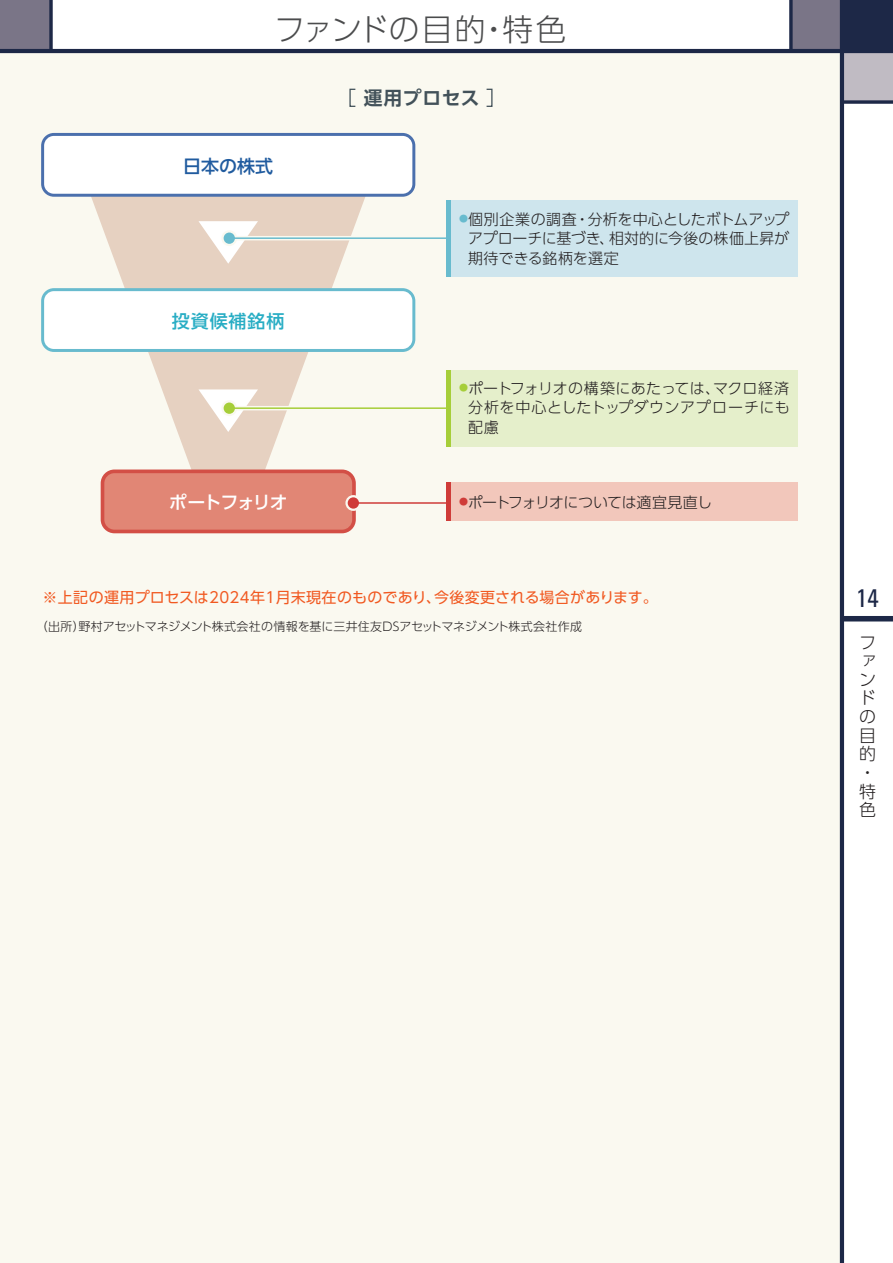
<style>
.page{position:relative;width:893px;height:1263px;background:#fff}
.page>*{position:absolute;margin:0;border:0;box-sizing:border-box;transform-origin:0 0}
.t1{font:300 30.75px "UD Shin Go Pro";letter-spacing:.005em;color:#4b4c4d}
.t2{font:condensed 25.5px "Univers LT Std";color:#1d2847}
.t3{font:700 18.75px "UD Shin Go Pro De";letter-spacing:.035em;color:#425159}
.t4{font:500 18px "UD Shin Go Pro";letter-spacing:-.07em;color:#fff}
.t5{font:500 18px "UD Shin Go Pro";letter-spacing:.05em;color:#28adc4}
.t6{font:500 18px "UD Shin Go Pro";color:#205b9f}
.t7{font:300 16.95px/18.6px "UD Shin Go Pro";color:#231f20}
.t8{font:300 15px/19.5px "UD Shin Go Pro";color:#231f20;text-align:justify}
.t9{font:15px "UD Shin Go Pro";letter-spacing:.02em;color:#f15921}
.t10{font:300 15px "UD Shin Go Pro";letter-spacing:-.04em;color:#231f20}
.t11{font:300 12px "UD Shin Go Pro";letter-spacing:-.01em;color:#231f20}
</style>
<div class="page">
<div style="left:0;top:51px;width:842px;height:1212px;background:#faf9f0"></div>
<div style="left:0;top:0;width:51px;height:51px;background:#7a7587"></div>
<div style="left:842px;top:0;width:51px;height:51px;background:#1d2847"></div>
<div style="left:842px;top:51px;width:51px;height:51px;background:#c0bbc3"></div>
<div style="left:791px;top:0;width:51px;height:51px;background:#7a7587"></div>
<div style="left:842px;top:616px;width:51px;height:5px;background:#1d2847"></div>
<hr style="left:840px;top:0;width:4px;height:1263px;background:#1d2847">
<hr style="left:0;top:49px;width:893px;height:4px;background:#1d2847">
<svg style="left:844px;top:100px;width:49px;height:4px"></svg>
<svg style="left:49px;top:0;width:4px;height:49px"></svg>
<svg style="left:789px;top:0;width:4px;height:49px"></svg>
<div style="left:349px;top:89px;width:7px;height:18px;border:1px solid #425159"></div>
<div style="left:486px;top:89px;width:6px;height:18px;border:1px solid #425159"></div>
<svg style="left:91px;top:197px;width:274px;height:320px;fill:#e6d1c1"></svg>
<svg style="left:41px;top:288px;width:374px;height:64px"></svg>
<svg style="left:101px;top:469px;width:255px;height:64px;background:#df8071"></svg>
<hr style="left:353px;top:501px;width:117px;height:4px;background:#faf9f0">
<div style="left:345px;top:495px;width:16px;height:16px;border:4px solid #faf9f0;border-radius:50%"></div>
<hr style="left:353px;top:502px;width:117px;height:2px;background:#cf3c39">
<div style="left:348px;top:497px;width:11px;height:12px;background:#cf3c39;border-radius:50%"></div>
<div style="left:446px;top:482px;width:352px;height:39px;background:#f2c7bb"></div>
<div style="left:446px;top:482px;width:5px;height:39px;background:#cf3c39"></div>
<svg style="left:198px;top:389px;width:60px;height:43px"></svg>
<svg style="left:198px;top:221px;width:60px;height:43px"></svg>
<hr style="left:229px;top:406px;width:335px;height:4px;background:#faf9f0">
<div style="left:221px;top:400px;width:16px;height:16px;border:4px solid #faf9f0;border-radius:50%"></div>
<hr style="left:229px;top:407px;width:335px;height:2px;background:#a6ce39">
<div style="left:224px;top:402px;width:11px;height:12px;background:#a6ce39;border-radius:50%"></div>
<div style="left:446px;top:370px;width:352px;height:76px;background:#e5efcb"></div>
<div style="left:446px;top:370px;width:5px;height:76px;background:#a6ce39"></div>
<svg style="left:41px;top:133px;width:374px;height:64px"></svg>
<hr style="left:229px;top:236px;width:362px;height:4px;background:#faf9f0">
<div style="left:221px;top:230px;width:16px;height:16px;border:4px solid #faf9f0;border-radius:50%"></div>
<hr style="left:229px;top:237px;width:362px;height:2px;background:#68bbce">
<div style="left:224px;top:233px;width:11px;height:11px;background:#68bbce;border-radius:50%"></div>
<div style="left:446px;top:200px;width:352px;height:76px;background:#cee5ed"></div>
<div style="left:446px;top:200px;width:5px;height:76px;background:#68bbce"></div>
<h1 class="t1" style="left:274px;top:4px;width:294px">ファンドの目的・特色</h1>
<p class="t6" style="left:183px;top:151px;width:92px">日本の株式</p>
<p class="t5" style="left:172px;top:306px;width:114px">投資候補銘柄</p>
<p class="t3" style="left:364px;top:83px;width:117px">運用プロセス</p>
<p class="t8" style="left:468px;top:209px;width:323px;text-indent:-9px"><sup>●</sup>個別企業の調査・分析を中心としたボトムアップアプローチに基づき、相対的に今後の株価上昇が期待できる銘柄を選定</p>
<p class="t8" style="left:468px;top:378px;width:323px;text-indent:-9px"><sup>●</sup>ポートフォリオの構築にあたっては、マクロ経済分析を中心としたトップダウンアプローチにも配慮</p>
<p class="t4" style="left:169px;top:488px;width:120px">ポートフォリオ</p>
<p class="t10" style="left:459px;top:490px;width:254px"><sup>●</sup>ポートフォリオについては適宜見直し</p>
<p class="t9" style="left:43px;top:585px;width:617px">※上記の運用プロセスは2024年1月末現在のものであり、今後変更される場合があります。</p>
<p class="t11" style="left:36px;top:617px;width:548px">（出所）野村アセットマネジメント株式会社の情報を基に三井住友ＤＳアセットマネジメント株式会社作成</p>
<h2 class="t2" style="left:856px;top:582px;width:24px">14</h2>
<p class="t7" style="left:859px;top:632px;width:18px">ファンドの目的・特色</p>
</div>
